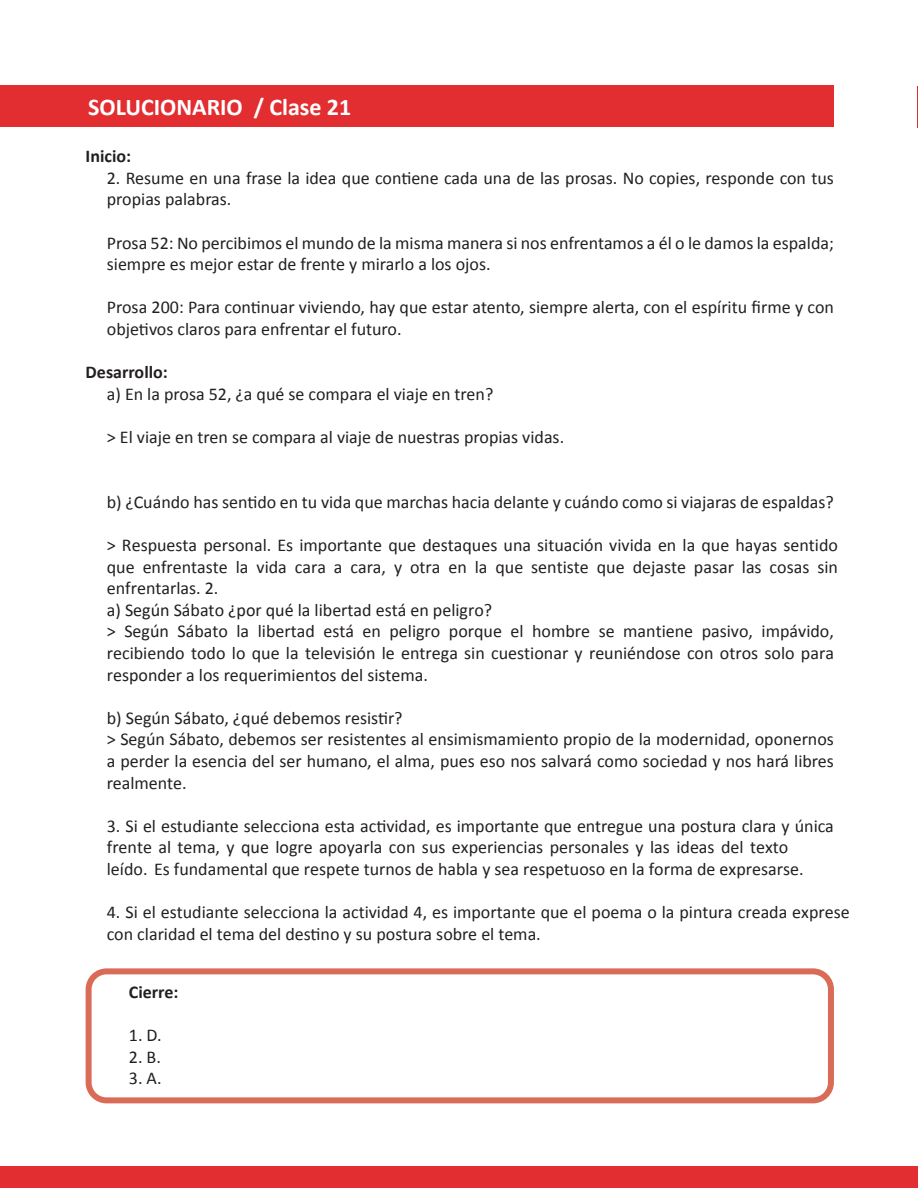
<style>
.page{position:relative;width:918px;height:1188px;background:#fff}
.page>*{position:absolute;margin:0;border:0;box-sizing:border-box;transform-origin:0 0}
.t1{font:700 24px "Calibri";color:#fff}
.t2{font:18px/21.6px "Calibri";color:#231f20}
.t3{font:700 18px "Calibri";color:#231f20}
</style>
<div class="page">
<div style="left:0;top:86px;width:833px;height:41px;background:#e22e31"></div>
<div style="left:86px;top:968px;width:748px;height:135px;border:6px solid #d96b57;border-radius:18px"></div>
<div style="left:0;top:1167px;width:918px;height:21px;background:#e22e31"></div>
<hr style="left:917px;top:86px;width:1px;height:41px;background:#e22e31">
<p class="t1" style="left:88px;top:90px;width:265px">SOLUCIONARIO / Clase 21</p>
<p class="t3" style="left:86px;top:143px;width:47px">Inicio:</p>
<p class="t2" style="left:107px;top:166px;width:729px">2. Resume en una frase la idea que contiene cada una de las prosas. No copies, responde con tus propias palabras.</p>
<p class="t2" style="left:107px;top:231px;width:729px">Prosa 52: No percibimos el mundo de la misma manera si nos enfrentamos a él o le damos la espalda; siempre es mejor estar de frente y mirarlo a los ojos.</p>
<p class="t2" style="left:107px;top:296px;width:729px">Prosa 200: Para continuar viviendo, hay que estar atento, siempre alerta, con el espíritu firme y con objetivos claros para enfrentar el futuro.</p>
<p class="t3" style="left:86px;top:359px;width:84px">Desarrollo:</p>
<p class="t2" style="left:107px;top:382px;width:388px">a) En la prosa 52, ¿a qué se compara el viaje en tren?</p>
<p class="t2" style="left:107px;top:425px;width:459px">&gt; El viaje en tren se compara al viaje de nuestras propias vidas.</p>
<p class="t2" style="left:107px;top:490px;width:729px">b) ¿Cuándo has sentido en tu vida que marchas hacia delante y cuándo como si viajaras de espaldas?</p>
<p class="t2" style="left:107px;top:533px;width:733px;text-align:justify">&gt; Respuesta personal. Es importante que destaques una situación vivida en la que hayas sentido que enfrentaste la vida cara a cara, y otra en la que sentiste que dejaste pasar las cosas sin enfrentarlas. 2.</p>
<p class="t2" style="left:107px;top:598px;width:387px">a) Según Sábato ¿por qué la libertad está en peligro?</p>
<p class="t2" style="left:107px;top:620px;width:729px;text-align:justify">&gt; Según Sábato la libertad está en peligro porque el hombre se mantiene pasivo, impávido, recibiendo todo lo que la televisión le entrega sin cuestionar y reuniéndose con otros solo para responder a los requerimientos del sistema.</p>
<p class="t2" style="left:107px;top:706px;width:297px">b) Según Sábato, ¿qué debemos resistir?</p>
<p class="t2" style="left:107px;top:728px;width:729px;text-align:justify">&gt; Según Sábato, debemos ser resistentes al ensimismamiento propio de la modernidad, oponernos a perder la esencia del ser humano, el alma, pues eso nos salvará como sociedad y nos hará libres realmente.</p>
<p class="t2" style="left:107px;top:814px;width:729px">3. Si el estudiante selecciona esta actividad, es importante que entregue una postura clara y única frente al tema, y que logre apoyarla con sus experiencias personales y las ideas del texto<br>leído. Es fundamental que respete turnos de habla y sea respetuoso en la forma de expresarse.</p>
<p class="t2" style="left:107px;top:900px;width:744px">4. Si el estudiante selecciona la actividad 4, es importante que el poema o la pintura creada exprese con claridad el tema del destino y su postura sobre el tema.</p>
<p class="t3" style="left:129px;top:979px;width:51px">Cierre:</p>
<p class="t2" style="left:129px;top:1023px;width:34px">1. D.</p>
<p class="t2" style="left:129px;top:1045px;width:34px">2. B.</p>
<p class="t2" style="left:129px;top:1067px;width:34px">3. A.</p>
</div>
